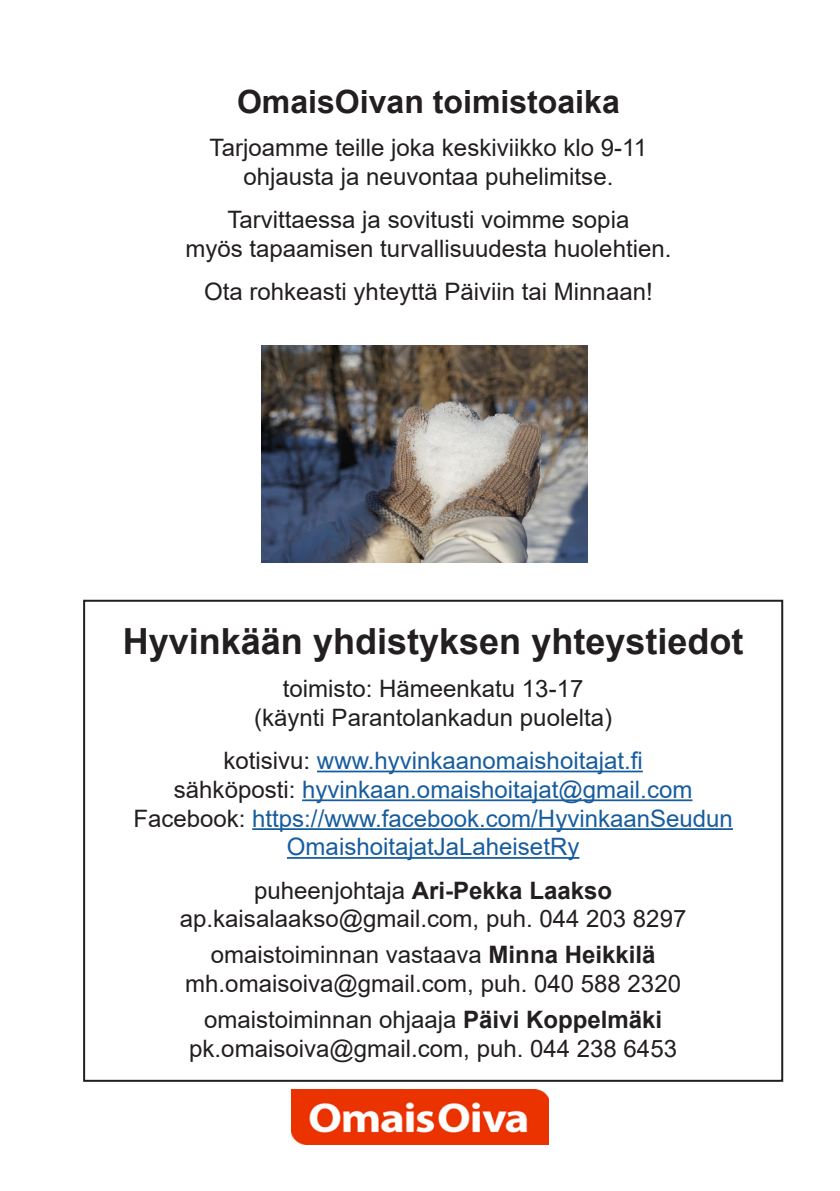
<style>
.page{position:relative;width:840px;height:1191px;background:#fff}
.page>*{position:absolute;margin:0;border:0;box-sizing:border-box;transform-origin:0 0}
.t1{font:700 36px "Arial";color:#231f20}
.t2{font:700 32px "Arial";color:#231f20}
.t3{font:24px/28.8px "Arial";color:#231f20;text-align:center}
.t4{font:24px "Arial";color:#175d9e}
.t5{font:700 24px "Arial";color:#231f20}
.s1{color:#231f20}
.s2{font-weight:400}
.s3{font-weight:700}
</style>
<div class="page">
<hr style="left:317px;top:770px;width:325px;height:2px;background:#175d9e">
<hr style="left:302px;top:799px;width:390px;height:2px;background:#175d9e">
<hr style="left:252px;top:828px;width:480px;height:2px;background:#175d9e">
<hr style="left:287px;top:857px;width:292px;height:1px;background:#175d9e">
<div style="left:83px;top:600px;width:699px;height:481px;border:2px solid #231f20"></div>
<img style="left:291px;top:1089px;width:257px;height:55px">
<img style="left:261px;top:346px;width:325px;height:217px">
<p class="t2" style="left:237px;top:79px;width:384px">OmaisOivan toimistoaika</p>
<p class="t3" style="left:209px;top:133px;width:439px">Tarjoamme teille joka keskiviikko klo 9-11</p>
<p class="t3" style="left:243px;top:162px;width:371px">ohjausta ja neuvontaa puhelimitse.</p>
<p class="t3" style="left:227px;top:205px;width:403px">Tarvittaessa ja sovitusti voimme sopia</p>
<p class="t3" style="left:185px;top:234px;width:487px">myös tapaamisen turvallisuudesta huolehtien.</p>
<p class="t3" style="left:204px;top:277px;width:450px">Ota rohkeasti yhteyttä Päiviin tai Minnaan!</p>
<p class="t1" style="left:123px;top:615px;width:622px">Hyvinkään yhdistyksen yhteystiedot</p>
<p class="t3" style="left:254px;top:674px;width:359px">toimisto: Hämeenkatu 13-17 (käynti Parantolankadun puolelta)</p>
<p class="t4" style="left:223px;top:744px;width:420px"><span class="s1">kotisivu:</span> www.hyvinkaanomaishoitajat.fi</p>
<p class="t4" style="left:174px;top:773px;width:519px"><span class="s1">sähköposti:</span> hyvinkaan.omaishoitajat@gmail.com</p>
<p class="t4" style="left:133px;top:801px;width:600px"><span class="s1">Facebook:</span> https://www.facebook.com/HyvinkaanSeudun</p>
<p class="t4" style="left:287px;top:830px;width:294px">OmaishoitajatJaLaheisetRy</p>
<p class="t5" style="left:254px;top:873px;width:359px"><span class="s2">puheenjohtaja</span> Ari-Pekka Laakso</p>
<p class="t3" style="left:180px;top:904px;width:507px">ap.kaisalaakso@gmail.com, puh. 044 203 8297</p>
<p class="t3" style="left:211px;top:940px;width:446px">omaistoiminnan vastaava <span class="s3">Minna Heikkilä</span></p>
<p class="t3" style="left:185px;top:969px;width:497px">mh.omaisoiva@gmail.com, puh. 040 588 2320</p>
<p class="t3" style="left:204px;top:1005px;width:459px">omaistoiminnan ohjaaja <span class="s3">Päivi Koppelmäki</span></p>
<p class="t3" style="left:189px;top:1034px;width:489px">pk.omaisoiva@gmail.com, puh. 044 238 6453</p>
</div>
